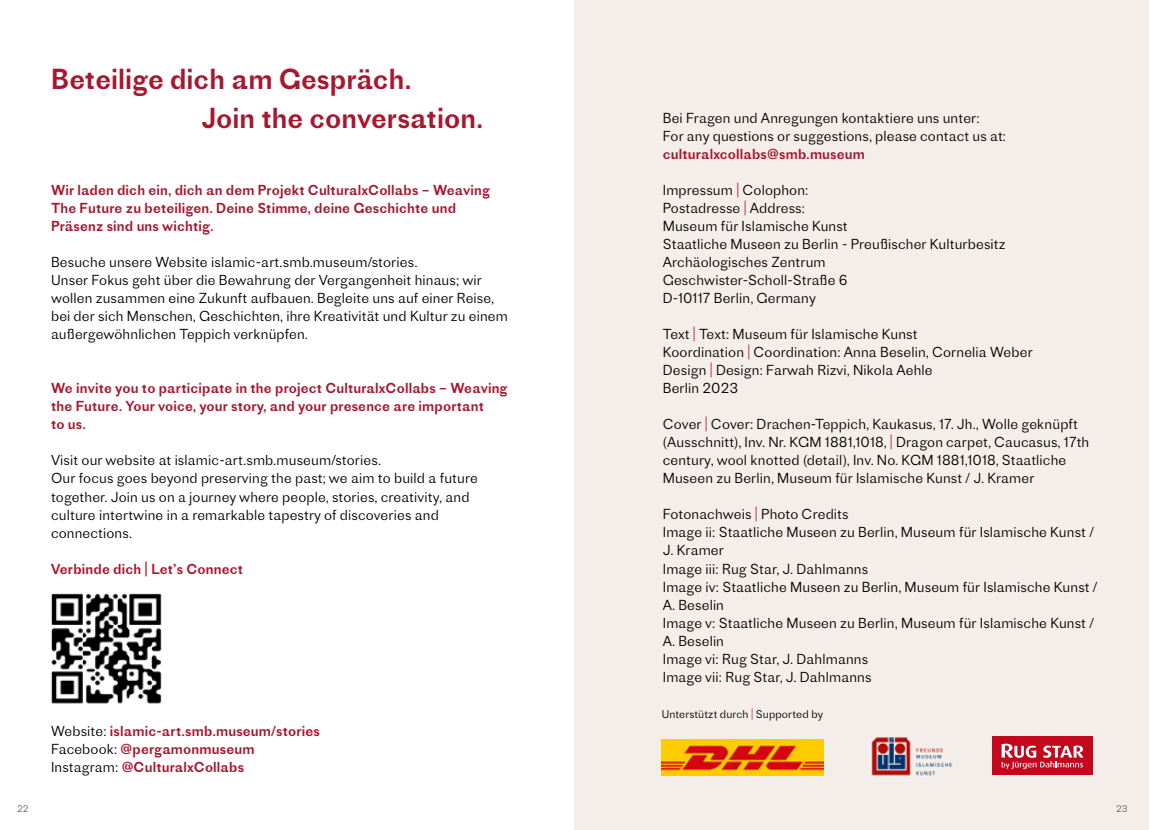
<style>
.page{position:relative;width:1149px;height:830px;background:#fff}
.page>*{position:absolute;margin:0;border:0;box-sizing:border-box;transform-origin:0 0}
.t1{font:27px/38.2px "Proto Grotesk";color:#a61830}
.t2{font:300 13.5px/18px "Proto Grotesk";letter-spacing:.01em;color:#000}
.t3{font:13.5px/18px "Proto Grotesk";letter-spacing:.01em;color:#a61830}
.t4{font:300 10.5px "Proto Grotesk";letter-spacing:.01em;color:#000}
.t5{font:300 9px "Proto Grotesk";color:#626261}
.s1{font-weight:300;color:#000}
.s2{color:#a61830}
</style>
<div class="page">
<div style="left:574px;top:0;width:574px;height:829px;background:#f4eeea"></div>
<img style="left:51px;top:593px;width:111px;height:111px">
<img style="left:661px;top:739px;width:162px;height:35px">
<div style="left:991px;top:736px;width:101px;height:38px;background:#c3071c"></div>
<svg style="left:1001px;top:743px;width:82px;height:25px"></svg>
<img style="left:871px;top:737px;width:81px;height:39px">
<h1 class="t1" style="left:201px;top:60px;width:284px;text-indent:-150px">Beteilige dich am Gespräch.<br>Join the conversation.</h1>
<p class="t3" style="left:51px;top:181px;width:440px">Wir laden dich ein, dich an dem Projekt CulturalxCollabs – Weaving<br>The Future zu beteiligen. Deine Stimme, deine Geschichte und<br>Präsenz sind uns wichtig.</p>
<p class="t2" style="left:51px;top:253px;width:458px">Besuche unsere Website islamic-art.smb.museum/stories.<br>Unser Fokus geht über die Bewahrung der Vergangenheit hinaus; wir wollen zusammen eine Zukunft aufbauen. Begleite uns auf einer Reise, bei der sich Menschen, Geschichten, ihre Kreativität und Kultur zu einem außergewöhnlichen Teppich verknüpfen.</p>
<p class="t3" style="left:51px;top:379px;width:458px">We invite you to participate in the project CulturalxCollabs – Weaving the Future. Your voice, your story, and your presence are important<br>to us.</p>
<p class="t2" style="left:51px;top:451px;width:428px">Visit our website at islamic-art.smb.museum/stories.<br>Our focus goes beyond preserving the past; we aim to build a future together. Join us on a journey where people, stories, creativity, and culture intertwine in a remarkable tapestry of discoveries and connections.</p>
<p class="t3" style="left:51px;top:559px;width:193px">Verbinde dich | Let’s Connect</p>
<p class="t3" style="left:51px;top:721px;width:270px"><span class="s1">Website:</span> islamic-art.smb.museum/stories<br><span class="s1">Facebook:</span> @pergamonmuseum<br><span class="s1">Instagram:</span> @CulturalxCollabs</p>
<p class="t2" style="left:662px;top:109px;width:345px">Bei Fragen und Anregungen kontaktiere uns unter:<br>For any questions or suggestions, please contact us at:</p>
<p class="t3" style="left:662px;top:145px;width:204px">culturalxcollabs@smb.museum</p>
<p class="t2" style="left:662px;top:181px;width:344px">Impressum <span class="s2">|</span> Colophon:<br>Postadresse <span class="s2">|</span> Address:<br>Museum für Islamische Kunst<br>Staatliche Museen zu Berlin - Preußischer Kulturbesitz<br>Archäologisches Zentrum<br>Geschwister-Scholl-Straße 6<br>D-10117 Berlin, Germany</p>
<p class="t2" style="left:662px;top:325px;width:371px">Text <span class="s2">|</span> Text: Museum für Islamische Kunst<br>Koordination <span class="s2">|</span> Coordination: Anna Beselin, Cornelia Weber Design <span class="s2">|</span> Design: Farwah Rizvi, Nikola Aehle<br>Berlin 2023</p>
<p class="t2" style="left:662px;top:415px;width:428px">Cover <span class="s2">|</span> Cover: Drachen-Teppich, Kaukasus, 17. Jh., Wolle geknüpft (Ausschnitt), Inv. Nr. KGM 1881,1018, <span class="s2">|</span> Dragon carpet, Caucasus, 17th century, wool knotted (detail), Inv. No. KGM 1881,1018, Staatliche Museen zu Berlin, Museum für Islamische Kunst / J. Kramer</p>
<p class="t2" style="left:662px;top:505px;width:436px">Fotonachweis <span class="s2">|</span> Photo Credits<br>Image ii: Staatliche Museen zu Berlin, Museum für Islamische Kunst / J. Kramer<br>Image iii: Rug Star, J. Dahlmanns<br>Image iv: Staatliche Museen zu Berlin, Museum für Islamische Kunst / A. Beselin<br>Image v: Staatliche Museen zu Berlin, Museum für Islamische Kunst / A. Beselin<br>Image vi: Rug Star, J. Dahlmanns<br>Image vii: Rug Star, J. Dahlmanns</p>
<p class="t4" style="left:661px;top:706px;width:163px">Unterstützt durch <span class="s2">|</span> Supported by</p>
<p class="t5" style="left:17px;top:802px;width:13px">22</p>
<p class="t5" style="left:1115px;top:802px;width:13px">23</p>
</div>
